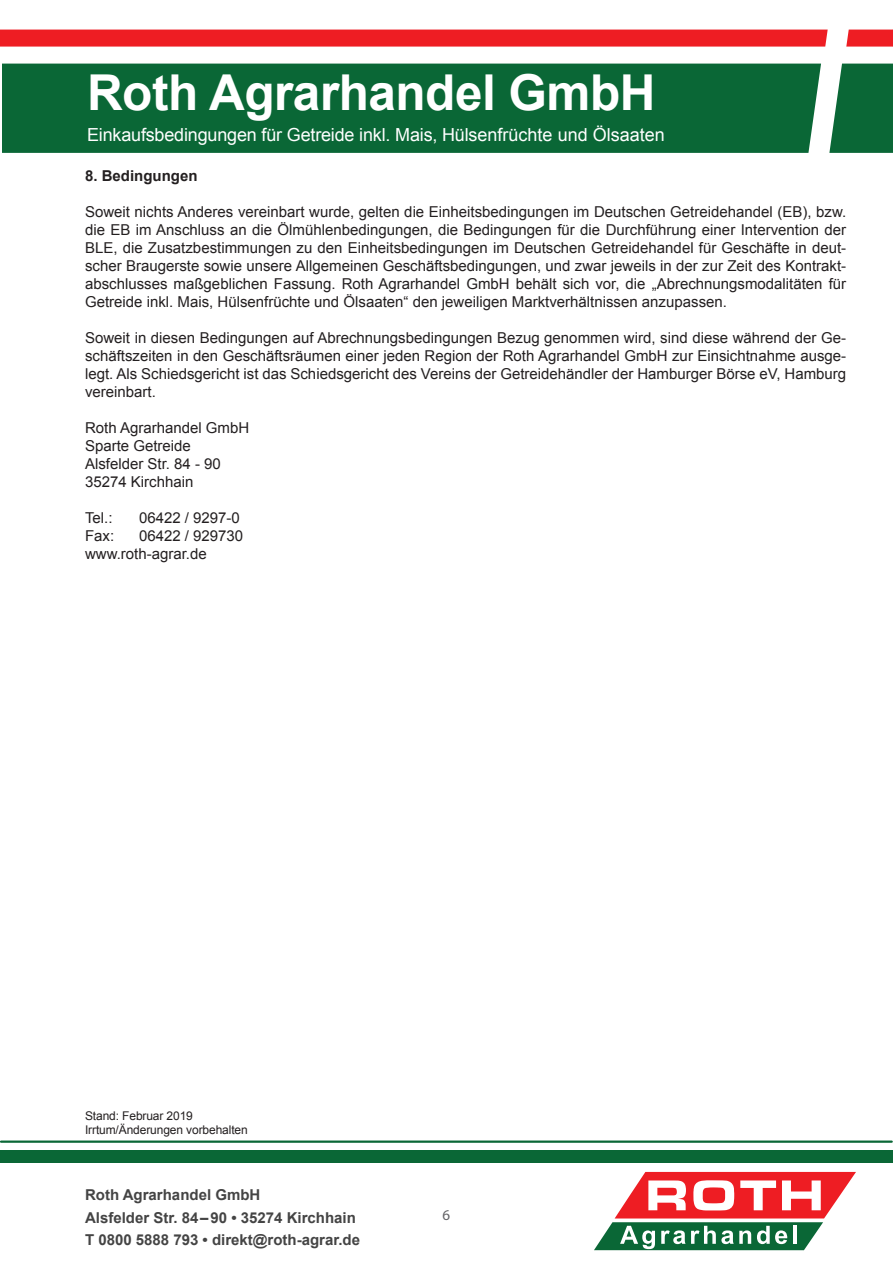
<style>
.page{position:relative;width:893px;height:1263px;background:#fff}
.page>*{position:absolute;margin:0;border:0;box-sizing:border-box;transform-origin:0 0}
.t1{font:700 49.5px "Arial";letter-spacing:-.01em;color:#fff}
.t2{font:18px "Arial";letter-spacing:-.01em;color:#fff}
.t3{font:15px/18px "Arial";color:#231f20;text-align:justify}
.t4{font:700 15px/22.5px "Arial";color:#444}
.t5{font:700 15px "Arial";color:#231f20}
.t6{font:15px "Myriad Pro";color:#636366}
.t7{font:12px/14.4px "Arial";letter-spacing:-.01em;color:#231f20}
</style>
<div class="page">
<div style="left:2px;top:64px;width:891px;height:89px;background:#0a6736"></div>
<svg style="left:0;top:30px;width:893px;height:17px;background:#ee272d"></svg>
<hr style="left:1px;top:1140px;width:891px;height:3px;background:#0a6736">
<div style="left:0;top:1150px;width:893px;height:13px;background:#0a6736"></div>
<svg style="left:594px;top:1172px;width:262px;height:78px"></svg>
<hr style="left:793px;top:1226px;width:3px;height:18px;background:#fff">
<h1 class="t1" style="left:87px;top:60px;width:570px">Roth Agrarhandel GmbH</h1>
<p class="t2" style="left:87px;top:123px;width:579px">Einkaufsbedingungen für Getreide inkl. Mais, Hülsenfrüchte und Ölsaaten</p>
<p class="t5" style="left:85px;top:166px;width:114px">8. Bedingungen</p>
<p class="t3" style="left:85px;top:203px;width:763px">Soweit nichts Anderes vereinbart wurde, gelten die Einheitsbedingungen im Deutschen Getreidehandel (EB), bzw. die EB im Anschluss an die Ölmühlenbedingungen, die Bedingungen für die Durchführung einer Intervention der BLE, die Zusatzbestimmungen zu den Einheitsbedingungen im Deutschen Getreidehandel für Geschäfte in deut&shy;scher Braugerste sowie unsere Allgemeinen Geschäftsbedingungen, und zwar jeweils in der zur Zeit des Kontrakt&shy;abschlusses maßgeblichen Fassung. Roth Agrarhandel GmbH behält sich vor, die „Abrechnungsmodalitäten für Getreide inkl. Mais, Hülsenfrüchte und Ölsaaten“ den jeweiligen Marktverhältnissen anzupassen.</p>
<p class="t3" style="left:85px;top:329px;width:763px">Soweit in diesen Bedingungen auf Abrechnungsbedingungen Bezug genommen wird, sind diese während der Ge&shy;schäftszeiten in den Geschäftsräumen einer jeden Region der Roth Agrarhandel GmbH zur Einsichtnahme ausge&shy;legt. Als Schiedsgericht ist das Schiedsgericht des Vereins der Getreidehändler der Hamburger Börse eV, Hamburg vereinbart.</p>
<p class="t3" style="left:85px;top:419px;width:166px;text-align:left">Roth Agrarhandel GmbH<br>Sparte Getreide<br>Alsfelder Str. 84 - 90<br>35274 Kirchhain</p>
<p class="t3" style="left:85px;top:509px;width:29px">Tel.:</p>
<p class="t3" style="left:139px;top:509px;width:102px">06422 / 9297-0</p>
<p class="t3" style="left:85px;top:527px;width:31px">Fax:</p>
<p class="t3" style="left:85px;top:527px;width:160px;text-indent:54px">06422 / 929730 www.roth-agrar.de</p>
<p class="t7" style="left:85px;top:1108px;width:164px">Stand: Februar 2019<br>Irrtum/Änderungen vorbehalten</p>
<p class="t4" style="left:85px;top:1184px;width:277px">Roth Agrarhandel GmbH<br>Alsfelder Str. 84–90 • 35274 Kirchhain<br>T 0800 5888 793 • direkt@roth-agrar.de</p>
<p class="t6" style="left:443px;top:1206px;width:9px">6</p>
</div>
